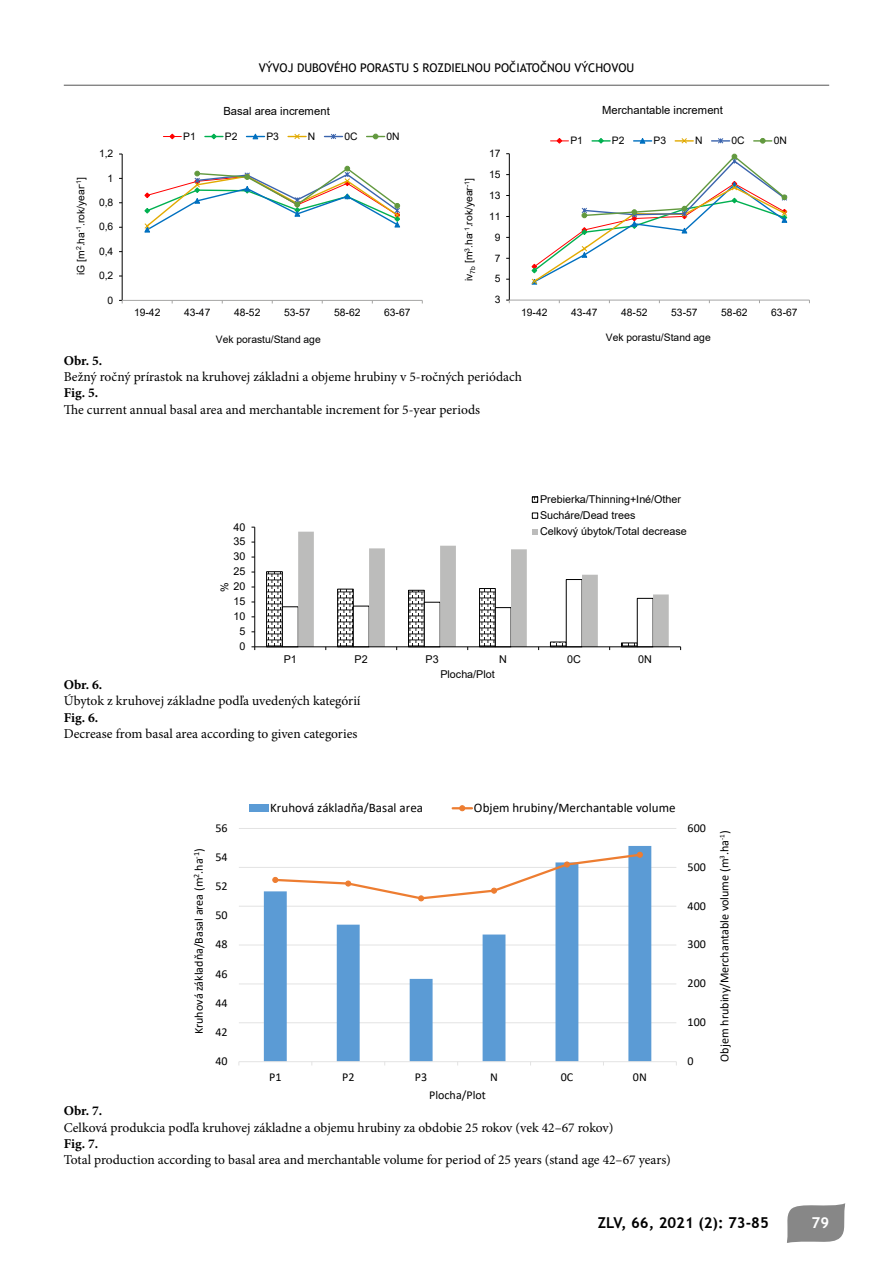
<style>
.page{position:relative;width:893px;height:1263px;background:#fff}
.page>*{position:absolute;margin:0;border:0;box-sizing:border-box;transform-origin:0 0}
.t1{font:700 15px "Trebuchet MS";color:#000}
.t2{font:700 15px "Trebuchet MS";color:#fff}
.t3{font:13.5px "Minion Pro";letter-spacing:-.005em;color:#000}
.t4{font:700 13.5px "Minion Pro";letter-spacing:-.005em;color:#000}
.t5{font:13.05px "Calibri";color:#000}
.t6{font:12.15px "Calibri";color:#000}
.t7{font:12px "Calibri";color:#000}
.t8{font:12px "Trebuchet MS";color:#000}
.t9{font:11.25px "Arial";letter-spacing:.005em;color:#000}
.t10{font:10.8px/16px "Arial";color:#000}
.t11{font:10.35px "Arial";color:#000}
</style>
<div class="page">
<hr style="left:64px;top:85px;width:765px;height:1px;background:#000">
<svg style="left:787px;top:1203px;width:59px;height:40px;background:#999"></svg>
<hr style="left:509px;top:154px;width:1px;height:146px;background:#000">
<hr style="left:509px;top:300px;width:300px;height:1px;background:#a5a5a4">
<svg style="left:531px;top:154px;width:256px;height:131px"></svg>
<svg style="left:550px;top:138px;width:18px;height:6px"></svg>
<svg style="left:592px;top:138px;width:18px;height:6px"></svg>
<svg style="left:634px;top:138px;width:18px;height:6px"></svg>
<svg style="left:675px;top:138px;width:18px;height:6px"></svg>
<svg style="left:712px;top:138px;width:18px;height:6px"></svg>
<svg style="left:754px;top:138px;width:18px;height:5px"></svg>
<hr style="left:122px;top:154px;width:1px;height:146px;background:#000">
<hr style="left:122px;top:300px;width:300px;height:1px;background:#a5a5a4">
<svg style="left:144px;top:166px;width:256px;height:67px"></svg>
<svg style="left:163px;top:133px;width:18px;height:6px"></svg>
<svg style="left:205px;top:133px;width:18px;height:6px"></svg>
<svg style="left:247px;top:134px;width:17px;height:5px"></svg>
<svg style="left:288px;top:134px;width:18px;height:5px"></svg>
<svg style="left:324px;top:134px;width:18px;height:5px"></svg>
<svg style="left:367px;top:134px;width:18px;height:5px"></svg>
<hr style="left:239px;top:1022px;width:437px;height:1px;background:#e3e3e3">
<hr style="left:239px;top:983px;width:437px;height:1px;background:#e3e3e3">
<hr style="left:239px;top:945px;width:437px;height:1px;background:#e3e3e3">
<hr style="left:239px;top:906px;width:437px;height:1px;background:#e3e3e3">
<hr style="left:239px;top:867px;width:437px;height:1px;background:#e3e3e3">
<hr style="left:239px;top:828px;width:437px;height:1px;background:#e3e3e3">
<svg style="left:264px;top:846px;width:387px;height:215px"></svg>
<hr style="left:239px;top:1061px;width:437px;height:1px;background:#e3e3e3">
<svg style="left:272px;top:852px;width:371px;height:49px"></svg>
<div style="left:249px;top:805px;width:19px;height:7px;background:#5b9bd5"></div>
<svg style="left:453px;top:805px;width:19px;height:6px"></svg>
<hr style="left:254px;top:527px;width:1px;height:120px;background:#000">
<hr style="left:255px;top:646px;width:426px;height:1px;background:#000">
<div style="left:532px;top:496px;width:6px;height:7px;border:1px solid #000"></div>
<div style="left:532px;top:512px;width:6px;height:7px;border:1px solid #000"></div>
<svg style="left:266px;top:529px;width:403px;height:121px"></svg>
<p class="t8" style="left:259px;top:60px;width:377px">VÝVOJ DUBOVÉHO PORASTU S ROZDIELNOU POČIATOČNOU VÝCHOVOU</p>
<p class="t11" style="left:74px;top:275px;width:100px;rotate:-90deg">iG [m<sup>2</sup>.ha<sup>-1</sup>.rok/year<sup>-1</sup>]</p>
<p class="t11" style="left:99px;top:147px;width:16px">1,2</p>
<p class="t11" style="left:108px;top:171px;width:7px">1</p>
<p class="t11" style="left:99px;top:195px;width:16px">0,8</p>
<p class="t11" style="left:99px;top:220px;width:16px">0,6</p>
<p class="t11" style="left:99px;top:244px;width:16px">0,4</p>
<p class="t11" style="left:99px;top:268px;width:16px">0,2</p>
<p class="t11" style="left:108px;top:293px;width:7px">0</p>
<p class="t9" style="left:223px;top:103px;width:108px">Basal area increment</p>
<p class="t11" style="left:183px;top:129px;width:14px">P1</p>
<p class="t11" style="left:225px;top:129px;width:14px">P2</p>
<p class="t11" style="left:266px;top:129px;width:14px">P3</p>
<p class="t11" style="left:308px;top:129px;width:9px">N</p>
<p class="t11" style="left:344px;top:129px;width:15px">0C</p>
<p class="t11" style="left:386px;top:129px;width:15px">0N</p>
<p class="t11" style="left:134px;top:305px;width:28px">19-42</p>
<p class="t11" style="left:184px;top:305px;width:28px">43-47</p>
<p class="t11" style="left:234px;top:305px;width:28px">48-52</p>
<p class="t11" style="left:284px;top:305px;width:28px">53-57</p>
<p class="t11" style="left:334px;top:305px;width:28px">58-62</p>
<p class="t11" style="left:384px;top:305px;width:28px">63-67</p>
<p class="t11" style="left:216px;top:332px;width:106px">Vek porastu/Stand age</p>
<p class="t11" style="left:462px;top:281px;width:104px;rotate:-90deg">iv<sub>7b</sub> [m<sup>3</sup>.ha<sup>-1</sup>.rok/year<sup>-1</sup>]</p>
<p class="t11" style="left:489px;top:146px;width:13px">17</p>
<p class="t11" style="left:489px;top:167px;width:13px">15</p>
<p class="t11" style="left:489px;top:188px;width:13px">13</p>
<p class="t11" style="left:489px;top:209px;width:13px">11</p>
<p class="t11" style="left:495px;top:230px;width:7px">9</p>
<p class="t11" style="left:495px;top:251px;width:7px">7</p>
<p class="t11" style="left:495px;top:272px;width:7px">5</p>
<p class="t11" style="left:495px;top:293px;width:7px">3</p>
<p class="t9" style="left:602px;top:102px;width:122px">Merchantable increment</p>
<p class="t11" style="left:570px;top:133px;width:14px">P1</p>
<p class="t11" style="left:612px;top:133px;width:14px">P2</p>
<p class="t11" style="left:653px;top:133px;width:14px">P3</p>
<p class="t11" style="left:695px;top:133px;width:9px">N</p>
<p class="t11" style="left:731px;top:133px;width:15px">0C</p>
<p class="t11" style="left:774px;top:133px;width:15px">0N</p>
<p class="t11" style="left:521px;top:305px;width:28px">19-42</p>
<p class="t11" style="left:571px;top:305px;width:28px">43-47</p>
<p class="t11" style="left:621px;top:305px;width:28px">48-52</p>
<p class="t11" style="left:671px;top:305px;width:28px">53-57</p>
<p class="t11" style="left:721px;top:305px;width:28px">58-62</p>
<p class="t11" style="left:771px;top:305px;width:28px">63-67</p>
<p class="t11" style="left:606px;top:331px;width:106px">Vek porastu/Stand age</p>
<p class="t4" style="left:64px;top:351px;width:40px">Obr. 5.</p>
<p class="t3" style="left:64px;top:368px;width:460px">Bežný ročný prírastok na kruhovej základni a objeme hrubiny v 5-ročných periódach</p>
<p class="t4" style="left:64px;top:383px;width:36px">Fig. 5.</p>
<p class="t3" style="left:64px;top:400px;width:418px">The current annual basal area and merchantable increment for 5-year periods</p>
<p class="t10" style="left:234px;top:519px;width:13px">40</p>
<p class="t10" style="left:234px;top:534px;width:13px">35</p>
<p class="t10" style="left:234px;top:548px;width:13px">30</p>
<p class="t10" style="left:234px;top:563px;width:13px">25</p>
<p class="t10" style="left:234px;top:578px;width:13px">20</p>
<p class="t10" style="left:216px;top:592px;width:11px;rotate:-90deg">%</p>
<p class="t10" style="left:234px;top:593px;width:13px">15</p>
<p class="t10" style="left:234px;top:608px;width:13px">10</p>
<p class="t10" style="left:240px;top:623px;width:7px">5</p>
<p class="t10" style="left:240px;top:638px;width:7px">0</p>
<p class="t10" style="left:540px;top:491px;width:148px">Prebierka/Thinning+Iné/Other<br>Sucháre/Dead trees<br>Celkový úbytok/Total decrease</p>
<p class="t10" style="left:284px;top:651px;width:15px">P1</p>
<p class="t10" style="left:355px;top:651px;width:15px">P2</p>
<p class="t10" style="left:426px;top:651px;width:15px">P3</p>
<p class="t10" style="left:499px;top:651px;width:9px">N</p>
<p class="t10" style="left:567px;top:651px;width:15px">0C</p>
<p class="t10" style="left:638px;top:651px;width:15px">0N</p>
<p class="t4" style="left:64px;top:675px;width:40px">Obr. 6.</p>
<p class="t3" style="left:64px;top:692px;width:298px">Úbytok z kruhovej základne podľa uvedených kategórií</p>
<p class="t4" style="left:64px;top:708px;width:36px">Fig. 6.</p>
<p class="t3" style="left:64px;top:724px;width:295px">Decrease from basal area according to given categories</p>
<p class="t10" style="left:440px;top:666px;width:56px">Plocha/Plot</p>
<p class="t7" style="left:190px;top:1034px;width:187px;rotate:-90deg">Kruhová základňa/Basal area (m<sup>2</sup>.ha<sup>-1</sup>)</p>
<p class="t7" style="left:215px;top:819px;width:14px">56</p>
<p class="t7" style="left:215px;top:849px;width:14px">54</p>
<p class="t7" style="left:215px;top:878px;width:14px">52</p>
<p class="t7" style="left:215px;top:907px;width:14px">50</p>
<p class="t7" style="left:215px;top:936px;width:14px">48</p>
<p class="t7" style="left:215px;top:965px;width:14px">46</p>
<p class="t7" style="left:215px;top:994px;width:14px">44</p>
<p class="t7" style="left:215px;top:1024px;width:14px">42</p>
<p class="t7" style="left:215px;top:1053px;width:14px">40</p>
<p class="t5" style="left:270px;top:799px;width:154px">Kruhová základňa/Basal area</p>
<p class="t5" style="left:474px;top:799px;width:203px">Objem hrubiny/Merchantable volume</p>
<p class="t7" style="left:269px;top:1068px;width:14px">P1</p>
<p class="t7" style="left:342px;top:1068px;width:14px">P2</p>
<p class="t7" style="left:415px;top:1068px;width:14px">P3</p>
<p class="t7" style="left:490px;top:1068px;width:9px">N</p>
<p class="t7" style="left:561px;top:1068px;width:14px">0C</p>
<p class="t7" style="left:633px;top:1068px;width:15px">0N</p>
<p class="t7" style="left:429px;top:1086px;width:58px">Plocha/Plot</p>
<p class="t4" style="left:64px;top:1102px;width:40px">Obr. 7.</p>
<p class="t3" style="left:64px;top:1118px;width:551px">Celková produkcia podľa kruhovej základne a objemu hrubiny za obdobie 25 rokov (vek 42–67 rokov)</p>
<p class="t4" style="left:64px;top:1134px;width:36px">Fig. 7.</p>
<p class="t3" style="left:64px;top:1151px;width:609px">Total production according to basal area and merchantable volume for period of 25 years (stand age 42–67 years)</p>
<p class="t7" style="left:687px;top:819px;width:20px">600</p>
<p class="t7" style="left:687px;top:858px;width:20px">500</p>
<p class="t7" style="left:687px;top:897px;width:20px">400</p>
<p class="t7" style="left:687px;top:936px;width:20px">300</p>
<p class="t7" style="left:687px;top:975px;width:20px">200</p>
<p class="t7" style="left:687px;top:1014px;width:20px">100</p>
<p class="t7" style="left:687px;top:1053px;width:8px">0</p>
<p class="t6" style="left:716px;top:1062px;width:233px;rotate:-90deg">Objem hrubiny/Merchantable volume (m<sup>3</sup>.ha<sup>-1</sup>)</p>
<p class="t7" style="left:713px;top:1061px;width:232px;rotate:-90deg">Objem hrubiny/merchantable volume (m<sup>3</sup>.ha<sup>-1</sup>)</p>
<p class="t1" style="left:598px;top:1213px;width:173px">ZLV, 66, 2021 (2): 73-85</p>
<p class="t2" style="left:812px;top:1213px;width:19px">79</p>
</div>
